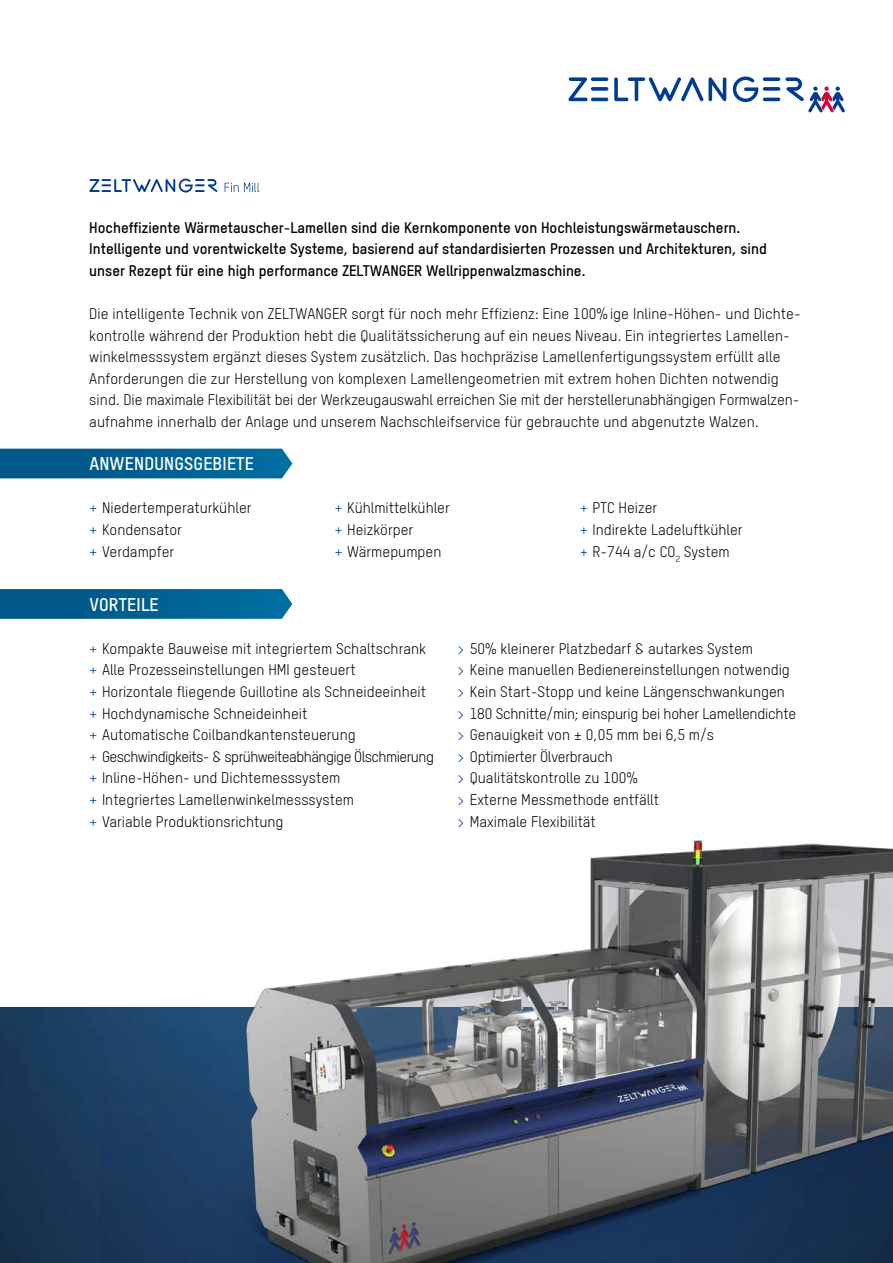
<style>
.page{position:relative;width:893px;height:1263px;background:#fff}
.page>*{position:absolute;margin:0;border:0;box-sizing:border-box;transform-origin:0 0}
.t1{font:18px "T Star Pro Bold";letter-spacing:.01em;color:#fff}
.t2{font:15px/21.6px "T Star Pro Regular";color:#000}
.t3{font:15px/21.6px "T Star Pro Bold";color:#000}
.s1{color:#003d90}
</style>
<div class="page">
<svg style="left:591px;top:77px;width:17px;height:4px"></svg>
<svg style="left:568px;top:77px;width:20px;height:24px"></svg>
<hr style="left:591px;top:98px;width:17px;height:3px;background:#003d90;border-radius:2px">
<svg style="left:591px;top:87px;width:17px;height:4px"></svg>
<svg style="left:763px;top:77px;width:17px;height:4px"></svg>
<hr style="left:763px;top:98px;width:17px;height:3px;background:#003d90;border-radius:2px">
<svg style="left:763px;top:87px;width:17px;height:4px"></svg>
<svg style="left:614px;top:77px;width:112px;height:24px"></svg>
<svg style="left:733px;top:77px;width:25px;height:25px"></svg>
<svg style="left:785px;top:77px;width:60px;height:35px"></svg>
<svg style="left:0;top:449px;width:292px;height:29px;background:#036293"></svg>
<svg style="left:0;top:589px;width:292px;height:30px;background:#056393"></svg>
<img style="left:0;top:1008px;width:99px;height:255px">
<svg style="left:225px;top:183px;width:34px;height:9px"></svg>
<svg style="left:89px;top:179px;width:129px;height:13px"></svg>
<img style="left:99px;top:840px;width:794px;height:423px">
<p class="t3" style="left:89px;top:215px;width:679px">Hocheffiziente Wärmetauscher-Lamellen sind die Kernkomponente von Hochleistungswärmetauschern.<br>Intelligente und vorentwickelte Systeme, basierend auf standardisierten Prozessen und Architekturen, sind unser Rezept für eine high performance ZELTWANGER Wellrippenwalzmaschine.</p>
<p class="t2" style="left:89px;top:302px;width:713px">Die intelligente Technik von ZELTWANGER sorgt für noch mehr Effizienz: Eine 100%ige Inline-Höhen- und Dichte&shy;kontrolle während der Produktion hebt die Qualitätssicherung auf ein neues Niveau. Ein integriertes Lamellen&shy;winkelmesssystem ergänzt dieses System zusätzlich. Das hochpräzise Lamellenfertigungssystem erfüllt alle Anforderungen die zur Herstellung von komplexen Lamellengeometrien mit extrem hohen Dichten notwendig sind. Die maximale Flexibilität bei der Werkzeugauswahl erreichen Sie mit der herstellerunabhängigen Formwalzen&shy;aufnahme innerhalb der Anlage und unserem Nachschleifservice für gebrauchte und abgenutzte Walzen.</p>
<p class="t1" style="left:89px;top:450px;width:166px">ANWENDUNGSGEBIETE</p>
<p class="t2" style="left:89px;top:496px;width:164px"><span class="s1">+</span> Niedertemperaturkühler <span class="s1">+</span> Kondensator<br><span class="s1">+</span> Verdampfer</p>
<p class="t2" style="left:334px;top:496px;width:117px"><span class="s1">+</span> Kühlmittelkühler <span class="s1">+</span> Heizkörper<br><span class="s1">+</span> Wärmepumpen</p>
<p class="t2" style="left:580px;top:496px;width:164px"><span class="s1">+</span> PTC Heizer<br><span class="s1">+</span> Indirekte Ladeluftkühler <span class="s1">+</span> R-744 a/c CO<sub>2</sub> System</p>
<p class="t1" style="left:89px;top:591px;width:71px">VORTEILE</p>
<p class="t2" style="left:89px;top:637px;width:346px"><span class="s1">+</span> Kompakte Bauweise mit integriertem Schaltschrank <span class="s1">+</span> Alle Prozesseinstellungen HMI gesteuert<br><span class="s1">+</span> Horizontale fliegende Guillotine als Schneideeinheit <span class="s1">+</span> Hochdynamische Schneideinheit<br><span class="s1">+</span> Automatische Coilbandkantensteuerung<br><span class="s1">+</span> Geschwindigkeits- &amp; sprühweiteabhängige Ölschmierung <span class="s1">+</span> Inline-Höhen- und Dichtemesssystem<br><span class="s1">+</span> Integriertes Lamellenwinkelmesssystem<br><span class="s1">+</span> Variable Produktionsrichtung</p>
<p class="t2" style="left:457px;top:637px;width:341px"><span class="s1">&gt;</span> 50% kleinerer Platzbedarf &amp; autarkes System<br><span class="s1">&gt;</span> Keine manuellen Bedienereinstellungen notwendig <span class="s1">&gt;</span> Kein Start-Stopp und keine Längenschwankungen<br><span class="s1">&gt;</span> 180 Schnitte/min; einspurig bei hoher Lamellendichte <span class="s1">&gt;</span> Genauigkeit von ± 0,05 mm bei 6,5 m/s<br><span class="s1">&gt;</span> Optimierter Ölverbrauch<br><span class="s1">&gt;</span> Qualitätskontrolle zu 100%<br><span class="s1">&gt;</span> Externe Messmethode entfällt<br><span class="s1">&gt;</span> Maximale Flexibilität</p>
</div>
